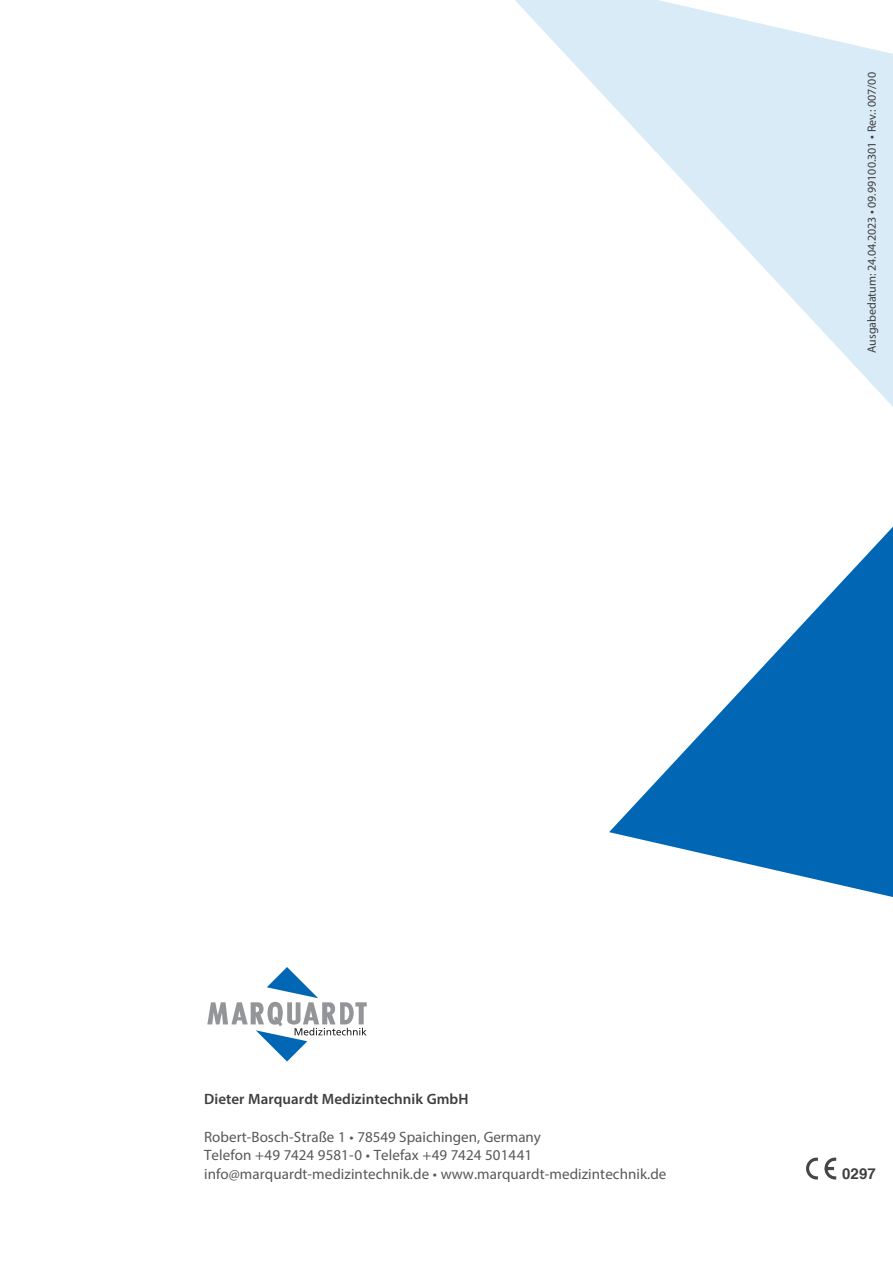
<style>
.page{position:relative;width:893px;height:1263px;background:#fff}
.page>*{position:absolute;margin:0;border:0;box-sizing:border-box;transform-origin:0 0}
.t1{font:15px/18.8px "Myriad Pro";letter-spacing:.005em;color:#57585a}
.t2{font:600 15px "Myriad Pro";letter-spacing:.005em;color:#3e3e3f}
.t3{font:700 15px "Helvetica";color:#3e3e3f}
.t4{font:12px "Myriad Pro";color:#3e3e3f}
.s1{font-size:13.5px}
</style>
<div class="page">
<svg style="left:515px;top:0;width:378px;height:215px;fill:#d8ebf7"></svg>
<svg style="left:609px;top:215px;width:284px;height:682px"></svg>
<svg style="left:207px;top:967px;width:160px;height:94px"></svg>
<img style="left:806px;top:1157px;width:31px;height:23px">
<p class="t4" style="left:864px;top:353px;width:282px;rotate:-90deg">Ausgabedatum: 24.04.2023 <span class="s1">•</span> 09.99100.301 <span class="s1">•</span> Rev.: 007/00</p>
<p class="t2" style="left:204px;top:1089px;width:266px">Dieter Marquardt Medizintechnik GmbH</p>
<p class="t1" style="left:204px;top:1127px;width:464px">Robert-Bosch-Straße 1 • 78549 Spaichingen, Germany<br>Telefon +49 7424 9581-0 • Telefax +49 7424 501441 info@marquardt-medizintechnik.de • www.marquardt-medizintechnik.de</p>
<p class="t3" style="left:842px;top:1161px;width:35px">0297</p>
</div>
